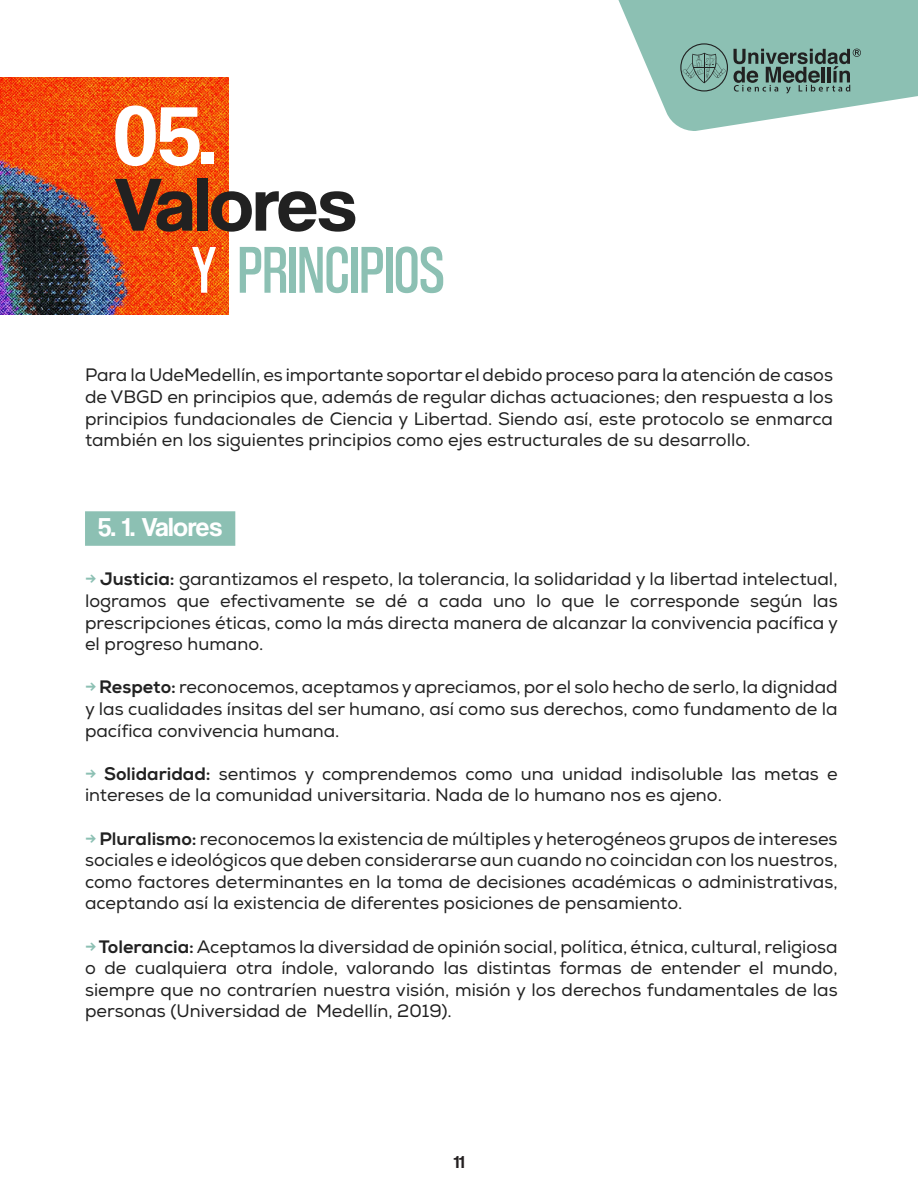
<style>
.page{position:relative;width:918px;height:1188px;background:#fff}
.page>*{position:absolute;margin:0;border:0;box-sizing:border-box;transform-origin:0 0}
.t1{font:85.5px "Coolvetica Rg";color:#fff;scale:1.04 1}
.t2{font:78px "Coolvetica Rg";color:#212121;scale:1.04 1}
.t3{font:69px "Coolvetica Condensed Rg";color:#8cc0b3}
.t4{font:27px "Coolvetica Rg";color:#fff}
.t5{font:18px/21.6px "Nexa";color:#212121;text-align:justify}
.t6{font:18px "Coolvetica Rg";color:#231f20}
.s1{color:#fff}
.s2{font-weight:800;color:#8cc0b3}
.s3{font-weight:800}
</style>
<div class="page">
<svg style="left:618px;top:0;width:300px;height:131px"></svg>
<div style="left:85px;top:511px;width:150px;height:35px;background:#8cc0b3"></div>
<img style="left:0;top:77px;width:229px;height:238px">
<h1 class="t1" style="left:114px;top:85px;width:99px">05.</h1>
<h2 class="t2" style="left:114px;top:159px;width:234px">Valores</h2>
<h3 class="t3" style="left:191px;top:227px;width:255px"><span class="s1">Y</span> PRINCIPIOS</h3>
<p class="t5" style="left:85px;top:365px;width:749px">Para la UdeMedellín, es importante soportar el debido proceso para la atención de casos de VBGD en principios que, además de regular dichas actuaciones; den respuesta a los principios fundacionales de Ciencia y Libertad. Siendo así, este protocolo se enmarca también en los siguientes principios como ejes estructurales de su desarrollo.</p>
<h3 class="t4" style="left:98px;top:511px;width:126px">5. 1. Valores</h3>
<p class="t5" style="left:85px;top:569px;width:755px"><span class="s2">→</span> <span class="s3">Justicia:</span> garantizamos el respeto, la tolerancia, la solidaridad y la libertad intelectual, logramos que efectivamente se dé a cada uno lo que le corresponde según las prescripciones éticas, como la más directa manera de alcanzar la convivencia pacífica y el progreso humano.</p>
<p class="t5" style="left:85px;top:677px;width:754px"><span class="s2">→</span> <span class="s3">Respeto:</span> reconocemos, aceptamos y apreciamos, por el solo hecho de serlo, la dignidad y las cualidades ínsitas del ser humano, así como sus derechos, como fundamento de la pacífica convivencia humana.</p>
<p class="t5" style="left:85px;top:763px;width:754px"><span class="s2">→</span> <span class="s3">Solidaridad:</span> sentimos y comprendemos como una unidad indisoluble las metas e intereses de la comunidad universitaria. Nada de lo humano nos es ajeno.</p>
<p class="t5" style="left:85px;top:828px;width:754px"><span class="s2">→</span> <span class="s3">Pluralismo:</span> reconocemos la existencia de múltiples y heterogéneos grupos de intereses sociales e ideológicos que deben considerarse aun cuando no coincidan con los nuestros, como factores determinantes en la toma de decisiones académicas o administrativas, aceptando así la existencia de diferentes posiciones de pensamiento.</p>
<p class="t5" style="left:85px;top:936px;width:754px"><span class="s2">→</span> <span class="s3">Tolerancia:</span> Aceptamos la diversidad de opinión social, política, étnica, cultural, religiosa o de cualquiera otra índole, valorando las distintas formas de entender el mundo, siempre que no contraríen nuestra visión, misión y los derechos fundamentales de las personas (Universidad de Medellín, 2019).</p>
<p class="t6" style="left:454px;top:1151px;width:12px">11</p>
</div>
